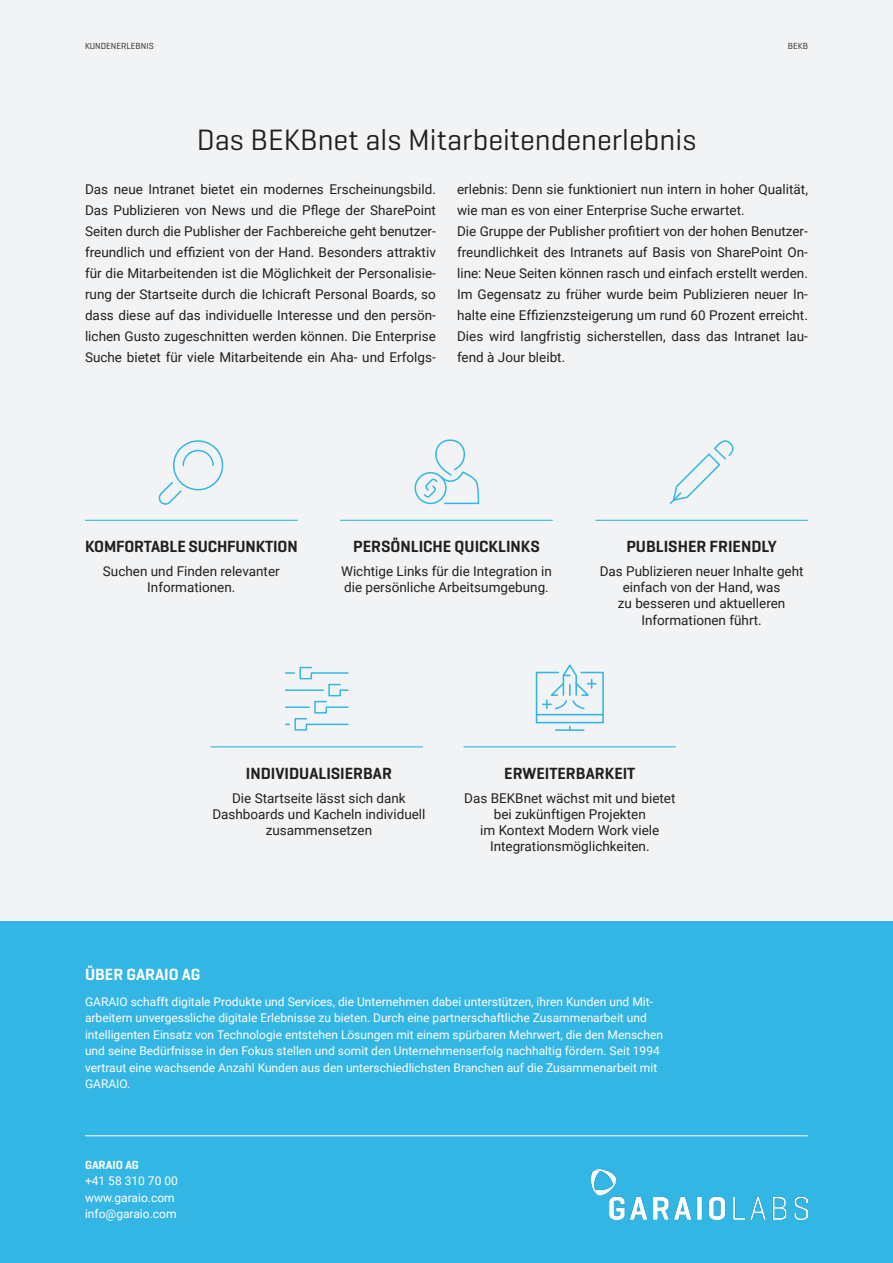
<style>
.page{position:relative;width:893px;height:1263px;background:#fff}
.page>*{position:absolute;margin:0;border:0;box-sizing:border-box;transform-origin:0 0}
.t1{font:30px "Geogrotesque";color:#231f20}
.t2{font:600 16.5px "Geogrotesque";color:#231f20}
.t3{font:600 16.5px "Geogrotesque";color:#fff}
.t4{font:13.5px/21px "Roboto";color:#231f20;text-align:center}
.t5{font:12px/16.5px "Roboto";color:#fff}
.t6{font:600 12px "Geogrotesque";color:#fff}
.t7{font:9px "Geogrotesque";color:#231f20}
</style>
<div class="page">
<div style="left:0;top:0;width:893px;height:921px;background:#f2f3f4"></div>
<div style="left:0;top:921px;width:893px;height:342px;background:#34b6e4"></div>
<hr style="left:85px;top:1135px;width:723px;height:1px;background:#fff">
<img style="left:591px;top:1169px;width:216px;height:50px">
<hr style="left:85px;top:520px;width:213px;height:1px;background:#1fb0e6">
<svg style="left:158px;top:440px;width:66px;height:65px"></svg>
<hr style="left:340px;top:520px;width:213px;height:1px;background:#1fb0e6">
<div style="left:415px;top:472px;width:32px;height:32px;border:2px solid #34b6e4;border-radius:50%"></div>
<svg style="left:422px;top:439px;width:58px;height:66px"></svg>
<hr style="left:595px;top:520px;width:213px;height:1px;background:#1fb0e6">
<svg style="left:669px;top:440px;width:65px;height:64px"></svg>
<hr style="left:210px;top:747px;width:213px;height:1px;background:#1fb0e6">
<svg style="left:286px;top:666px;width:63px;height:65px"></svg>
<hr style="left:463px;top:747px;width:213px;height:1px;background:#1fb0e6">
<hr style="left:556px;top:729px;width:28px;height:2px;background:#34b6e4">
<svg style="left:535px;top:664px;width:69px;height:66px"></svg>
<p class="t7" style="left:85px;top:41px;width:70px">KUNDENERLEBNIS</p>
<p class="t7" style="left:788px;top:41px;width:22px">BEKB</p>
<h1 class="t1" style="left:197px;top:121px;width:501px">Das BEKBnet als Mitarbeitendenerlebnis</h1>
<p class="t4" style="left:85px;top:178px;width:352px;text-align:justify">Das neue Intranet bietet ein modernes Erscheinungsbild.<br>Das Publizieren von News und die Pflege der SharePoint Seiten durch die Publisher der Fachbereiche geht benutzer&shy;freundlich und effizient von der Hand. Besonders attraktiv für die Mitarbeitenden ist die Möglichkeit der Personalisie&shy;rung der Startseite durch die Ichicraft Personal Boards, so dass diese auf das individuelle Interesse und den persön&shy;lichen Gusto zugeschnitten werden können. Die Enterprise Suche bietet für viele Mitarbeitende ein Aha- und Erfolgs-</p>
<p class="t4" style="left:457px;top:178px;width:352px;text-align:left">erlebnis: Denn sie funktioniert nun intern in hoher Qualität, wie man es von einer Enterprise Suche erwartet.<br>Die Gruppe der Publisher profitiert von der hohen Benutzer&shy;freundlichkeit des Intranets auf Basis von SharePoint On&shy;line: Neue Seiten können rasch und einfach erstellt werden.<br>Im Gegensatz zu früher wurde beim Publizieren neuer In&shy;halte eine Effizienzsteigerung um rund 60 Prozent erreicht.<br>Dies wird langfristig sicherstellen, dass das Intranet lau&shy;fend à Jour bleibt.</p>
<p class="t2" style="left:85px;top:536px;width:214px">KOMFORTABLE SUCHFUNKTION</p>
<p class="t4" style="left:103px;top:563px;width:178px;line-height:16.2px">Suchen und Finden relevanter<br>Informationen.</p>
<p class="t2" style="left:353px;top:536px;width:188px">PERSÖNLICHE QUICKLINKS</p>
<p class="t4" style="left:341px;top:563px;width:212px;line-height:16.2px;text-align:left">Wichtige Links für die Integration in die persönliche Arbeitsumgebung.</p>
<p class="t2" style="left:626px;top:536px;width:152px">PUBLISHER FRIENDLY</p>
<p class="t4" style="left:600px;top:563px;width:205px;line-height:16.2px">Das Publizieren neuer Inhalte geht einfach von der Hand, was<br>zu besseren und aktuelleren<br>Informationen führt.</p>
<p class="t2" style="left:246px;top:763px;width:148px">INDIVIDUALISIERBAR</p>
<p class="t4" style="left:212px;top:789px;width:215px;line-height:16.2px">Die Startseite lässt sich dank<br>Dashboards und Kacheln individuell zusammensetzen</p>
<p class="t2" style="left:504px;top:763px;width:133px">ERWEITERBARKEIT</p>
<p class="t4" style="left:464px;top:789px;width:213px;line-height:16.2px">Das BEKBnet wächst mit und bietet bei zukünftigen Projekten<br>im Kontext Modern Work viele<br>Integrationsmöglichkeiten.</p>
<p class="t3" style="left:85px;top:964px;width:117px">ÜBER GARAIO AG</p>
<p class="t5" style="left:85px;top:993px;width:579px">GARAIO schafft digitale Produkte und Services, die Unternehmen dabei unterstützen, ihren Kunden und Mit&shy;arbeitern unvergessliche digitale Erlebnisse zu bieten. Durch eine partnerschaftliche Zusammenarbeit und intelligenten Einsatz von Technologie entstehen Lösungen mit einem spürbaren Mehrwert, die den Menschen und seine Bedürfnisse in den Fokus stellen und somit den Unternehmenserfolg nachhaltig fördern. Seit 1994 vertraut eine wachsende Anzahl Kunden aus den unterschiedlichsten Branchen auf die Zusammenarbeit mit GARAIO.</p>
<p class="t6" style="left:85px;top:1157px;width:55px">GARAIO AG</p>
<p class="t5" style="left:85px;top:1172px;width:94px">+41 58 310 70 00 www.garaio.com info@garaio.com</p>
</div>
